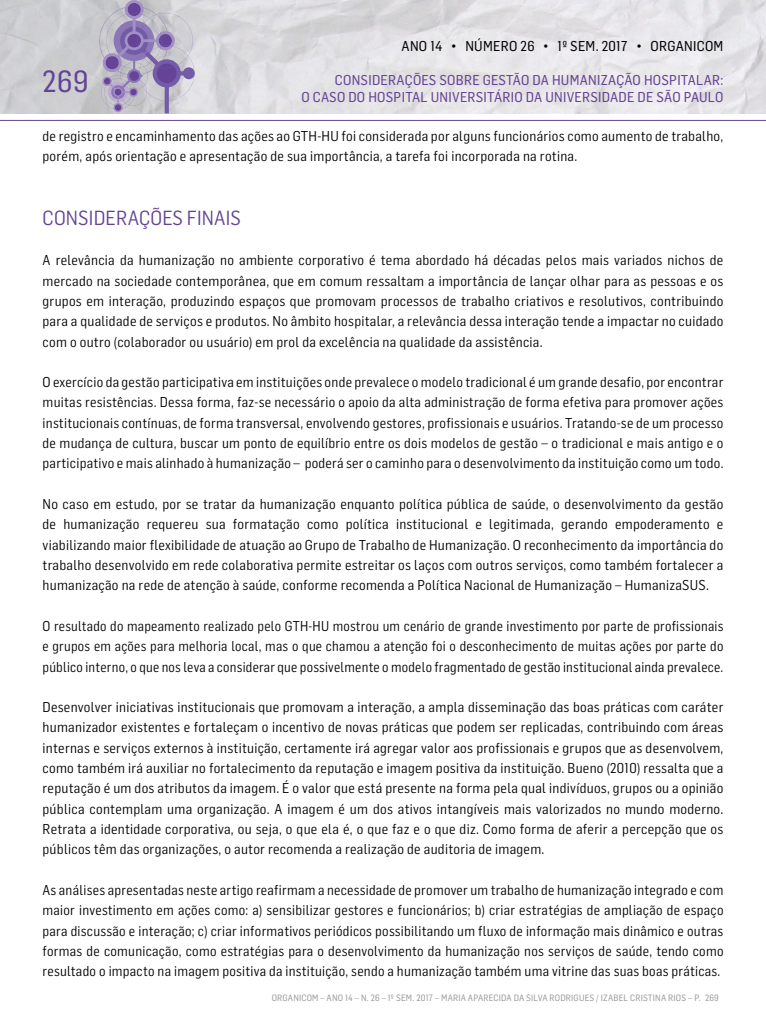
<style>
.page{position:relative;width:766px;height:1021px;background:#fff}
.page>*{position:absolute;margin:0;border:0;box-sizing:border-box;transform-origin:0 0}
.t1{font:30px "Flama Semicondensed Basic";color:#634393}
.t2{font:20px "Flama Semicondensed";letter-spacing:.01em;color:#634393}
.t3{font:14px/20.3px "Flama Semicondensed";letter-spacing:.02em;color:#000;text-align:justify}
.t4{font:14px/20.3px "Flama Semicondensed";letter-spacing:.02em;color:#000;text-align:justify;scale:.96 1}
.t5{font:14px/16.8px "Flama Semicondensed Basic";letter-spacing:.02em;color:#634393;text-align:right}
.t6{font:14px "Flama Semicondensed Basic";letter-spacing:.02em;color:#000}
.t7{font:9px "Flama Semicondensed Basic";letter-spacing:.02em;color:#9c9b9a}
</style>
<div class="page">
<img style="left:0;top:0;width:765px;height:113px">
<hr style="left:0;top:120px;width:765px;height:1px;background:#634393">
<svg style="left:99px;top:0;width:96px;height:113px;background:#b0a7c2"></svg>
<p class="t6" style="left:401px;top:37px;width:323px">ANO 14 • NÚMERO 26 • 1º SEM. 2017 • ORGANICOM</p>
<p class="t5" style="left:301px;top:71px;width:423px">CONSIDERAÇÕES SOBRE GESTÃO DA HUMANIZAÇÃO HOSPITALAR:<br>O CASO DO HOSPITAL UNIVERSITÁRIO DA UNIVERSIDADE DE SÃO PAULO</p>
<h1 class="t1" style="left:43px;top:62px;width:47px">269</h1>
<p class="t3" style="left:43px;top:125px;width:682px;line-height:20px">de registro e encaminhamento das ações ao GTH-HU foi considerada por alguns funcionários como aumento de trabalho, porém, após orientação e apresentação de sua importância, a tarefa foi incorporada na rotina.</p>
<h2 class="t2" style="left:43px;top:205px;width:200px">CONSIDERAÇÕES FINAIS</h2>
<p class="t3" style="left:43px;top:249px;width:682px">A relevância da humanização no ambiente corporativo é tema abordado há décadas pelos mais variados nichos de mercado na sociedade contemporânea, que em comum ressaltam a importância de lançar olhar para as pessoas e os grupos em interação, produzindo espaços que promovam processos de trabalho criativos e resolutivos, contribuindo para a qualidade de serviços e produtos. No âmbito hospitalar, a relevância dessa interação tende a impactar no cuidado com o outro (colaborador ou usuário) em prol da excelência na qualidade da assistência.</p>
<p class="t3" style="left:43px;top:371px;width:682px">O exercício da gestão participativa em instituições onde prevalece o modelo tradicional é um grande desafio, por encontrar muitas resistências. Dessa forma, faz-se necessário o apoio da alta administração de forma efetiva para promover ações institucionais contínuas, de forma transversal, envolvendo gestores, profissionais e usuários. Tratando-se de um processo de mudança de cultura, buscar um ponto de equilíbrio entre os dois modelos de gestão – o tradicional e mais antigo e o participativo e mais alinhado à humanização – poderá ser o caminho para o desenvolvimento da instituição como um todo.</p>
<p class="t3" style="left:43px;top:493px;width:682px">No caso em estudo, por se tratar da humanização enquanto política pública de saúde, o desenvolvimento da gestão de humanização requereu sua formatação como política institucional e legitimada, gerando empoderamento e viabilizando maior flexibilidade de atuação ao Grupo de Trabalho de Humanização. O reconhecimento da importância do trabalho desenvolvido em rede colaborativa permite estreitar os laços com outros serviços, como também fortalecer a humanização na rede de atenção à saúde, conforme recomenda a Política Nacional de Humanização – HumanizaSUS.</p>
<p class="t4" style="left:43px;top:615px;width:710px">O resultado do mapeamento realizado pelo GTH-HU mostrou um cenário de grande investimento por parte de profissionais e grupos em ações para melhoria local, mas o que chamou a atenção foi o desconhecimento de muitas ações por parte do público interno, o que nos leva a considerar que possivelmente o modelo fragmentado de gestão institucional ainda prevalece.</p>
<p class="t3" style="left:43px;top:696px;width:682px">Desenvolver iniciativas institucionais que promovam a interação, a ampla disseminação das boas práticas com caráter humanizador existentes e fortaleçam o incentivo de novas práticas que podem ser replicadas, contribuindo com áreas internas e serviços externos à instituição, certamente irá agregar valor aos profissionais e grupos que as desenvolvem, como também irá auxiliar no fortalecimento da reputação e imagem positiva da instituição. Bueno (2010) ressalta que a reputação é um dos atributos da imagem. É o valor que está presente na forma pela qual indivíduos, grupos ou a opinião pública contemplam uma organização. A imagem é um dos ativos intangíveis mais valorizados no mundo moderno.<br>Retrata a identidade corporativa, ou seja, o que ela é, o que faz e o que diz. Como forma de aferir a percepção que os públicos têm das organizações, o autor recomenda a realização de auditoria de imagem.</p>
<p class="t3" style="left:43px;top:879px;width:682px">As análises apresentadas neste artigo reafirmam a necessidade de promover um trabalho de humanização integrado e com maior investimento em ações como: a) sensibilizar gestores e funcionários; b) criar estratégias de ampliação de espaço para discussão e interação; c) criar informativos periódicos possibilitando um fluxo de informação mais dinâmico e outras formas de comunicação, como estratégias para o desenvolvimento da humanização nos serviços de saúde, tendo como resultado o impacto na imagem positiva da instituição, sendo a humanização também uma vitrine das suas boas práticas.</p>
<p class="t7" style="left:272px;top:992px;width:448px">ORGANICOM – ANO 14 – N. 26 – 1º SEM. 2017 – MARIA APARECIDA DA SILVA RODRIGUES / IZABEL CRISTINA RIOS – P. 269</p>
</div>
